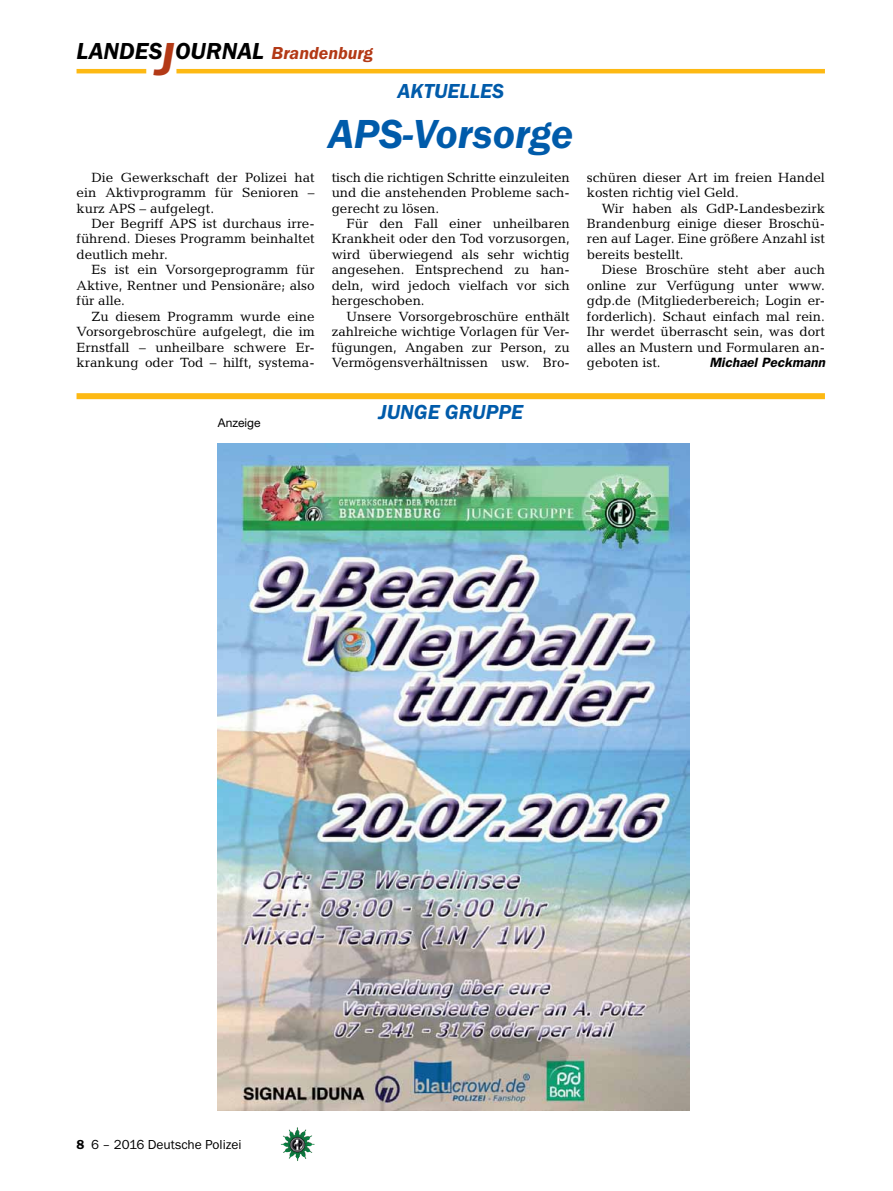
<style>
.page{position:relative;width:893px;height:1191px;background:#fff}
.page>*{position:absolute;margin:0;border:0;box-sizing:border-box;transform-origin:0 0}
._02__HEADLINE_3spalt{font:italic 600 42px "Franklin Gothic Itc T";color:#005baa}
.t1{font:italic 600 24px "Franklin Gothic Itc T";color:#000}
._01__RUBRIKENZEILE_m{font:italic 600 21px "Franklin Gothic Itc T";color:#005baa}
._01__RUBRIKENZEILE_o{font:italic 600 21px "Franklin Gothic Itc T";color:#005baa}
._09__GRUNDTEXT___Blo{font:13.5px/15.5px "Candida";color:#000;text-align:justify}
.t2{font:13.5px "Franklin Gothic Itc T";color:#000}
._09__GRUNDTEXT___Blo-2{font:italic 600 13.5px "Franklin Gothic";color:#000}
.t3{font:12px "Helvetica Neue";color:#000}
.s1{font-size:48px;color:#b33916}
.s2{font-size:18px;color:#b33916}
.s3{font-weight:600}
</style>
<div class="page">
<hr style="left:77px;top:69px;width:69px;height:4px;background:#fdb913">
<hr style="left:176px;top:69px;width:649px;height:4px;background:#fdb913">
<img style="left:281px;top:1128px;width:16px;height:24px">
<img style="left:218px;top:443px;width:472px;height:667px">
<div style="left:77px;top:393px;width:748px;height:6px;background:#fdb913"></div>
<h2 class="t1" style="left:77px;top:37px;width:298px">LANDES<span class="s1">J</span>OURNAL <span class="s2">Brandenburg</span></h2>
<p class="_09__GRUNDTEXT___Blo" style="left:77px;top:169px;width:240px;text-indent:15px">Die Gewerkschaft der Polizei hat ein Aktivprogramm für Senioren – kurz APS – aufgelegt.</p>
<p class="_09__GRUNDTEXT___Blo" style="left:77px;top:216px;width:240px;text-indent:15px">Der Begriff APS ist durchaus irre&shy;führend. Dieses Programm beinhaltet deutlich mehr.</p>
<p class="_09__GRUNDTEXT___Blo" style="left:77px;top:262px;width:240px;text-indent:15px">Es ist ein Vorsorgeprogramm für Aktive, Rentner und Pensionäre; also für alle.</p>
<p class="_09__GRUNDTEXT___Blo" style="left:77px;top:308px;width:240px;text-indent:15px">Zu diesem Programm wurde eine Vorsorgebroschüre aufgelegt, die im Ernstfall – unheilbare schwere Er&shy;krankung oder Tod – hilft, systema-</p>
<p class="_01__RUBRIKENZEILE_o" style="left:397px;top:79px;width:108px">AKTUELLES</p>
<p class="_02__HEADLINE_3spalt" style="left:328px;top:109px;width:247px">APS-Vorsorge</p>
<p class="_09__GRUNDTEXT___Blo" style="left:332px;top:169px;width:240px">tisch die richtigen Schritte einzuleiten und die anstehenden Probleme sach&shy;gerecht zu lösen.</p>
<p class="_09__GRUNDTEXT___Blo" style="left:332px;top:216px;width:240px;text-indent:15px">Für den Fall einer unheilbaren Krankheit oder den Tod vorzusorgen, wird überwiegend als sehr wichtig angesehen. Entsprechend zu han&shy;deln, wird jedoch vielfach vor sich hergeschoben.</p>
<p class="_09__GRUNDTEXT___Blo" style="left:332px;top:308px;width:240px;text-indent:15px">Unsere Vorsorgebroschüre enthält zahlreiche wichtige Vorlagen für Ver&shy;fügungen, Angaben zur Person, zu Vermögensverhältnissen usw. Bro-</p>
<p class="t3" style="left:218px;top:415px;width:44px">Anzeige</p>
<p class="_01__RUBRIKENZEILE_m" style="left:378px;top:400px;width:146px">JUNGE GRUPPE</p>
<p class="_09__GRUNDTEXT___Blo" style="left:587px;top:169px;width:240px">schüren dieser Art im freien Handel kosten richtig viel Geld.</p>
<p class="_09__GRUNDTEXT___Blo" style="left:587px;top:200px;width:240px;text-indent:15px">Wir haben als GdP-Landesbezirk Brandenburg einige dieser Broschü&shy;ren auf Lager. Eine größere Anzahl ist bereits bestellt.</p>
<p class="_09__GRUNDTEXT___Blo" style="left:587px;top:262px;width:240px;text-indent:15px">Diese Broschüre steht aber auch online zur Verfügung unter www. gdp.de (Mitgliederbereich; Login er&shy;forderlich). Schaut einfach mal rein.<br>Ihr werdet überrascht sein, was dort alles an Mustern und Formularen an&shy;geboten ist.</p>
<p class="_09__GRUNDTEXT___Blo-2" style="left:709px;top:354px;width:117px">Michael Peckmann</p>
<p class="t2" style="left:77px;top:1136px;width:167px"><span class="s3">8</span> 6 – 2016 Deutsche Polizei</p>
</div>
